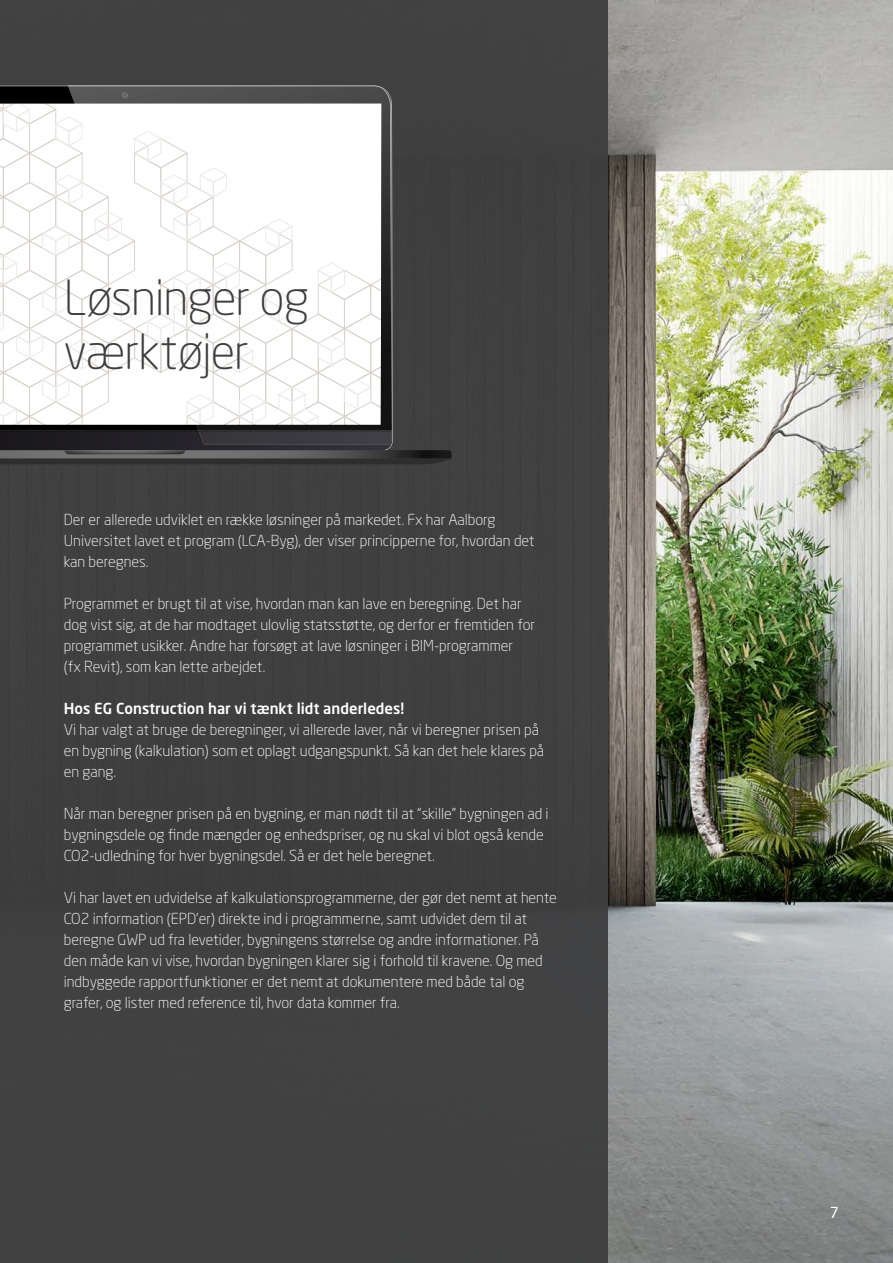
<style>
.page{position:relative;width:893px;height:1263px;background:#fff}
.page>*{position:absolute;margin:0;border:0;box-sizing:border-box;transform-origin:0 0}
.Overskrift_1{font:300 48px/54px "Neo Sans Std";letter-spacing:-.025em;color:#3e3e3f}
.Brødtekst{font:300 15px/21px "Neo Sans Std";color:#fff}
.Mellemrubrik{font:500 15px "Neo Sans Std";color:#fff}
.Brødtekst-2{font:15px "Neo Sans Std";color:#fff}
</style>
<div class="page">
<img style="left:608px;top:0;width:285px;height:1263px">
<div style="left:0;top:0;width:608px;height:1263px;background:#3e3e3f"></div>
<hr style="left:0;top:430px;width:392px;height:1px;background:#242223">
<svg style="left:68px;top:85px;width:324px;height:346px"></svg>
<svg style="left:0;top:431px;width:452px;height:33px"></svg>
<svg style="left:0;top:86px;width:382px;height:339px;background:#f2f2f1"></svg>
<p class="Overskrift_1" style="left:64px;top:270px;width:247px">Løsninger og værktøjer</p>
<p class="Brødtekst" style="left:64px;top:509px;width:472px">Der er allerede udviklet en række løsninger på markedet. Fx har Aalborg<br>Universitet lavet et program (LCA-Byg), der viser principperne for, hvordan det kan beregnes.</p>
<p class="Brødtekst" style="left:64px;top:593px;width:473px">Programmet er brugt til at vise, hvordan man kan lave en beregning. Det har dog vist sig, at de har modtaget ulovlig statsstøtte, og derfor er fremtiden for programmet usikker. Andre har forsøgt at lave løsninger i BIM-programmer<br>(fx Revit), som kan lette arbejdet.</p>
<p class="Mellemrubrik" style="left:64px;top:699px;width:342px">Hos EG Construction har vi tænkt lidt anderledes!</p>
<p class="Brødtekst" style="left:64px;top:719px;width:482px">Vi har valgt at bruge de beregninger, vi allerede laver, når vi beregner prisen på en bygning (kalkulation) som et oplagt udgangspunkt. Så kan det hele klares på en gang.</p>
<p class="Brødtekst" style="left:64px;top:803px;width:486px">Når man beregner prisen på en bygning, er man nødt til at “skille” bygningen ad i bygningsdele og finde mængder og enhedspriser, og nu skal vi blot også kende<br>CO2-udledning for hver bygningsdel. Så er det hele beregnet.</p>
<p class="Brødtekst" style="left:64px;top:887px;width:494px">Vi har lavet en udvidelse af kalkulationsprogrammerne, der gør det nemt at hente CO2 information (EPD’er) direkte ind i programmerne, samt udvidet dem til at beregne GWP ud fra levetider, bygningens størrelse og andre informationer. På den måde kan vi vise, hvordan bygningen klarer sig i forhold til kravene. Og med indbyggede rapportfunktioner er det nemt at dokumentere med både tal og grafer, og lister med reference til, hvor data kommer fra.</p>
<p class="Brødtekst-2" style="left:830px;top:1203px;width:11px">7</p>
</div>
